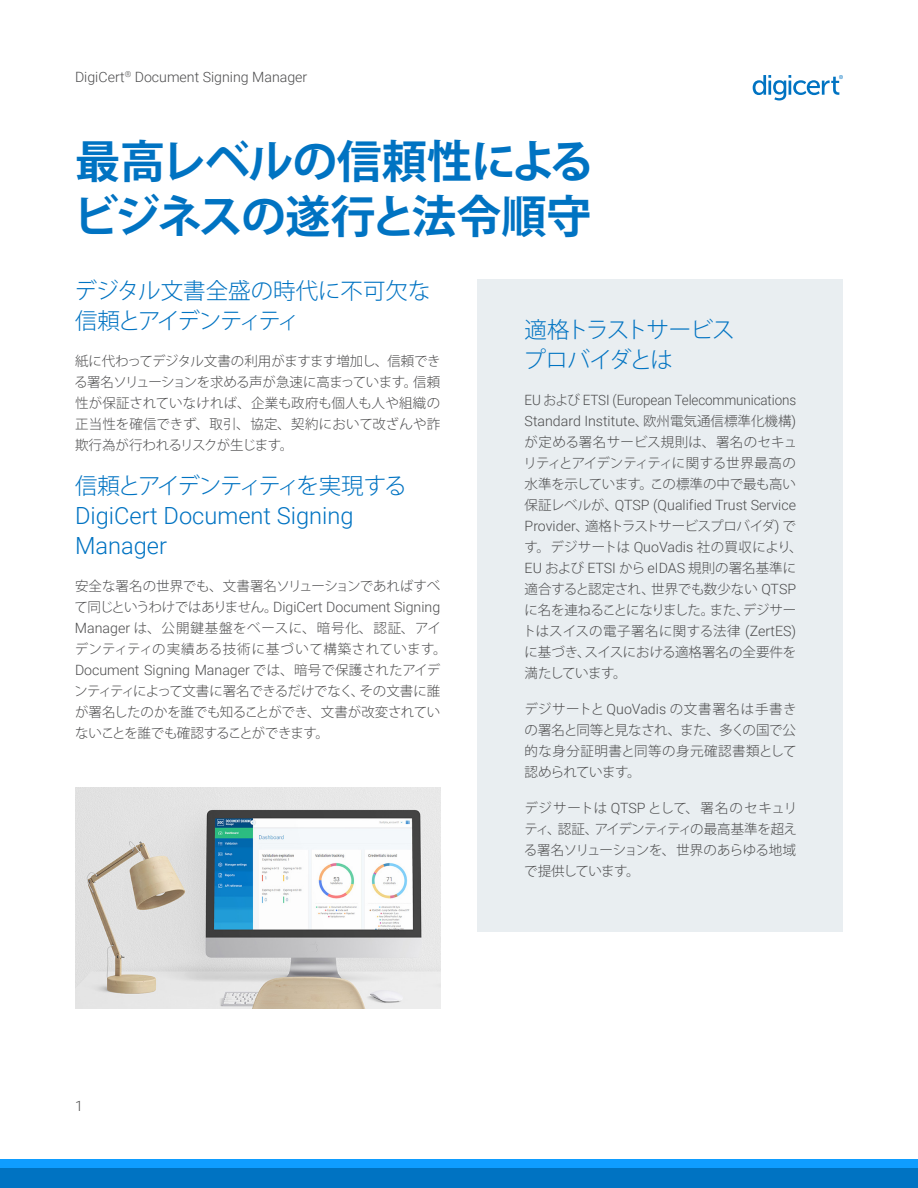
<style>
.page{position:relative;width:918px;height:1188px;background:#fff}
.page>*{position:absolute;margin:0;border:0;box-sizing:border-box;transform-origin:0 0}
.t1{font:700 45px/55.5px "Koz Go Pro";letter-spacing:-.02em;color:#0073c2}
.t2{font:300 23.7px/30px "Roboto";color:#0073c2}
.t3{font:300 22.5px/30px "Koz Go Pro";letter-spacing:-.01em;color:#0073c2}
.t4{font:300 22.5px/30px "Koz Go Pro";letter-spacing:-.07em;color:#0073c2}
.t5{font:300 22.5px "Koz Go Pro";letter-spacing:-.09em;color:#0073c2}
.t6{font:300 14.1px "Roboto";color:#4c4c4d}
.t7{font:300 14.1px/21px "Roboto";color:#4c4c4d;scale:.95 1}
.t8{font:300 13.5px/21px "Koz Go Pro";letter-spacing:-.01em;color:#4c4c4d;text-align:justify}
.t9{font:300 13.5px/21px "Koz Go Pro";letter-spacing:.045em;color:#4c4c4d}
.s1{font-family:"Koz Go Pro";font-size:13.5px}
.s2{font-family:"Roboto";font-size:14.1px}
</style>
<div class="page">
<div style="left:0;top:1168px;width:918px;height:20px;background:#0073c2"></div>
<div style="left:0;top:1160px;width:918px;height:8px;background:#0f9dff"></div>
<svg style="left:753px;top:75px;width:90px;height:25px"></svg>
<div style="left:478px;top:279px;width:365px;height:653px;background:#e9eef1"></div>
<img style="left:75px;top:788px;width:365px;height:221px">
<p class="t6" style="left:75px;top:67px;width:234px">DigiCert<sup>®</sup> Document Signing Manager</p>
<h1 class="t1" style="left:74px;top:136px;width:522px">最高レベルの信頼性によるビジネスの遂行と法令順守</h1>
<h3 class="t3" style="left:75px;top:276px;width:357px">デジタル文書全盛の時代に不可欠な信頼とアイデンティティ</h3>
<p class="t8" style="left:74px;top:351px;width:368px">紙に代わってデジタル文書の利用がますます増加し、信頼できる署名ソリューションを求める声が急速に高まっています。信頼性が保証されていなければ、企業も政府も個人も人や組織の正当性を確信できず、取引、協定、契約において改ざんや詐欺行為が行われるリスクが生じます。</p>
<h3 class="t5" style="left:75px;top:471px;width:333px">信頼とアイデンティティを実現する</h3>
<h2 class="t2" style="left:75px;top:500px;width:280px">DigiCert Document Signing<br>Manager</h2>
<p class="t8" style="left:75px;top:576px;width:367px">安全な署名の世界でも、文書署名ソリューションであればすべ</p>
<p class="t6" style="left:75px;top:597px;width:367px"><span class="s1">て同じというわけではありません。</span>DigiCert Document Signing</p>
<p class="t9" style="left:75px;top:618px;width:373px"><span class="s2">Manager</span> は、公開鍵基盤をベースに、暗号化、認証、アイデンティティの実績ある技術に基づいて構築されています。</p>
<p class="t6" style="left:75px;top:660px;width:367px">Document Signing Manager <span class="s1">では、暗号で保護されたアイデ</span></p>
<p class="t8" style="left:74px;top:681px;width:367px">ンティティによって文書に署名できるだけでなく、その文書に誰が署名したのかを誰でも知ることができ、文書が改変されていないことを誰でも確認することができます。</p>
<h3 class="t4" style="left:524px;top:315px;width:213px">適格トラストサービスプロバイダとは</h3>
<p class="t7" style="left:525px;top:389px;width:287px">EU <span class="s1">および</span> ETSI (European Telecommunications<br>Standard Institute<span class="s1">、欧州電気通信標準化機構</span>)</p>
<p class="t8" style="left:523px;top:432px;width:275px">が定める署名サービス規則は、署名のセキュリティとアイデンティティに関する世界最高の水準を示しています。この標準の中で最も高い</p>
<p class="t6" style="left:525px;top:495px;width:273px"><span class="s1">保証レベルが、</span>QTSP (Qualified Trust Service</p>
<p class="t8" style="left:523px;top:516px;width:281px;text-align:left"><span class="s2">Provider</span>、適格トラストサービスプロバイダ<span class="s2">)</span> です。デジサートは <span class="s2">QuoVadis</span> 社の買収により、<br><span class="s2">EU</span> および <span class="s2">ETSI</span> から <span class="s2">eIDAS</span> 規則の署名基準に適合すると認定され、世界でも数少ない <span class="s2">QTSP</span>に名を連ねることになりました。また、デジサートはスイスの電子署名に関する法律 <span class="s2">(ZertES)</span>に基づき、スイスにおける適格署名の全要件を満たしています。</p>
<p class="t8" style="left:524px;top:699px;width:274px">デジサートと <span class="s2">QuoVadis</span> の文書署名は手書きの署名と同等と見なされ、また、多くの国で公的な身分証明書と同等の身元確認書類として認められています。</p>
<p class="t8" style="left:524px;top:798px;width:275px">デジサートは <span class="s2">QTSP</span> として、署名のセキュリティ、認証、アイデンティティの最高基準を超える署名ソリューションを、世界のあらゆる地域で提供しています。</p>
<p class="t6" style="left:75px;top:1096px;width:9px">1</p>
</div>
